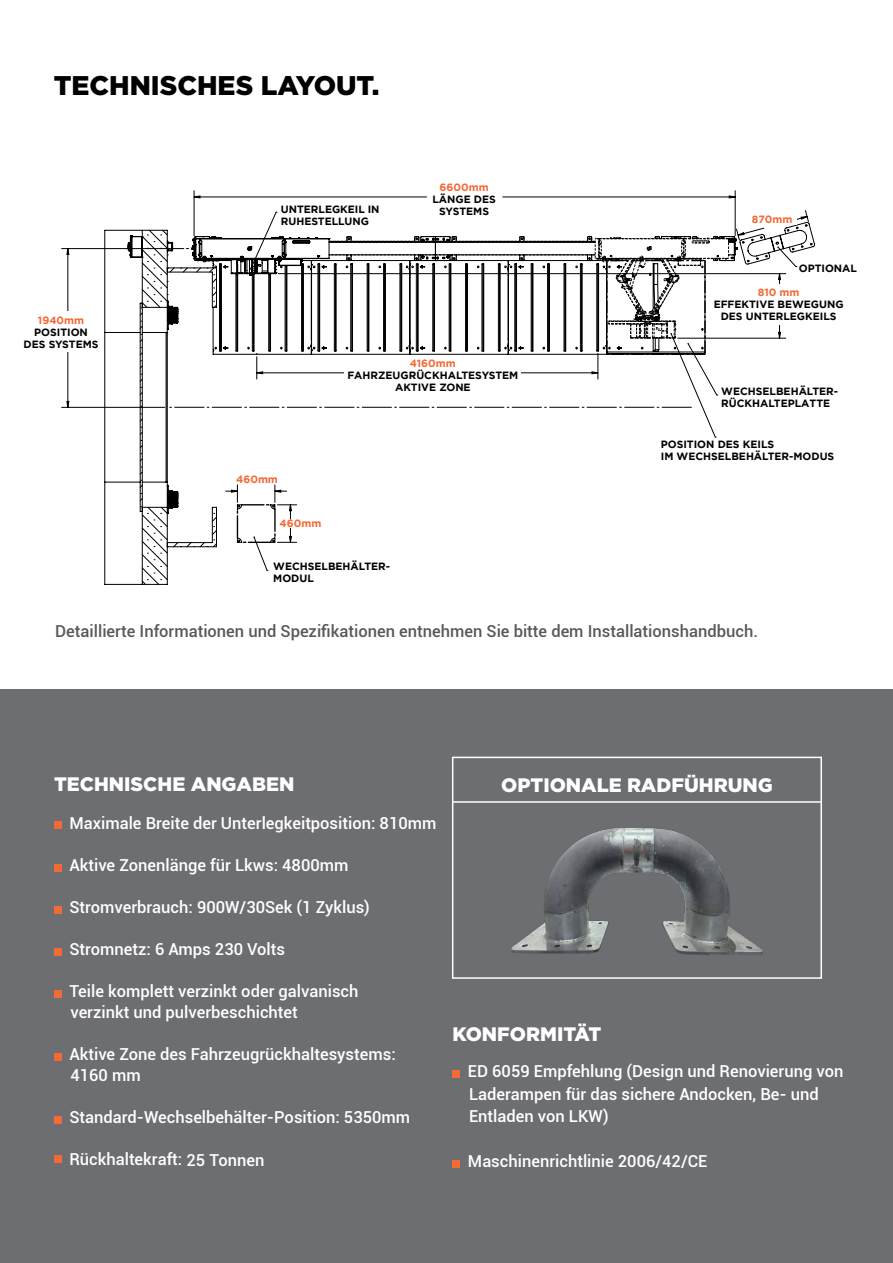
<style>
.page{position:relative;width:893px;height:1263px;background:#fff}
.page>*{position:absolute;margin:0;border:0;box-sizing:border-box;transform-origin:0 0}
.t1{font:900 27px "Gotham";color:#000}
.t2{font:900 19.5px "Gotham";color:#fff}
.t3{font:500 16.5px/21px "Roboto";color:#fff}
.t4{font:500 16.5px "Roboto";color:#58595b}
.t5{font:700 10.5px/12px "Gotham";color:#000}
.t6{font:700 10.5px "Gotham";color:#f26a36}
</style>
<div class="page">
<div style="left:0;top:689px;width:893px;height:574px;background:#6d6e71"></div>
<hr style="left:62px;top:248px;width:122px;height:1px;background:#000">
<hr style="left:62px;top:407px;width:103px;height:1px;background:#000">
<svg style="left:140px;top:230px;width:129px;height:355px"></svg>
<svg style="left:67px;top:249px;width:127px;height:158px"></svg>
<svg style="left:194px;top:196px;width:613px;height:346px"></svg>
<img style="left:511px;top:828px;width:252px;height:127px">
<div style="left:54px;top:821px;width:7px;height:7px;background:#f26a36"></div>
<div style="left:54px;top:864px;width:7px;height:7px;background:#f26a36"></div>
<div style="left:54px;top:906px;width:7px;height:7px;background:#f26a36"></div>
<div style="left:54px;top:948px;width:7px;height:7px;background:#f26a36"></div>
<div style="left:54px;top:990px;width:7px;height:7px;background:#f26a36"></div>
<div style="left:54px;top:1053px;width:7px;height:7px;background:#f26a36"></div>
<div style="left:54px;top:1116px;width:7px;height:7px;background:#f26a36"></div>
<div style="left:54px;top:1155px;width:7px;height:7px;background:#f26a36"></div>
<div style="left:453px;top:1070px;width:7px;height:7px;background:#f26a36"></div>
<div style="left:453px;top:1160px;width:7px;height:7px;background:#f26a36"></div>
<div style="left:661px;top:440px;width:175px;height:32px;background:#fff"></div>
<div style="left:748px;top:215px;width:48px;height:10px;background:#fff"></div>
<div style="left:452px;top:757px;width:370px;height:222px;border:2px solid #fff"></div>
<hr style="left:453px;top:801px;width:369px;height:2px;background:#fff">
<div style="left:20px;top:311px;width:82px;height:41px;background:#fff"></div>
<div style="left:711px;top:284px;width:136px;height:41px;background:#fff"></div>
<div style="left:345px;top:358px;width:176px;height:36px;background:#fff"></div>
<h1 class="t1" style="left:54px;top:67px;width:327px">TECHNISCHES LAYOUT.</h1>
<p class="t6" style="left:38px;top:313px;width:48px">1940mm</p>
<p class="t5" style="left:24px;top:326px;width:76px;text-align:center">POSITION<br>DES SYSTEMS</p>
<p class="t5" style="left:281px;top:203px;width:100px">UNTERLEGKEIL IN<br>RUHESTELLUNG</p>
<p class="t6" style="left:440px;top:180px;width:51px">6600mm</p>
<p class="t5" style="left:432px;top:193px;width:65px;text-align:center">LÄNGE DES<br>SYSTEMS</p>
<p class="t6" style="left:236px;top:473px;width:43px">460mm</p>
<p class="t6" style="left:410px;top:356px;width:48px">4160mm</p>
<p class="t5" style="left:347px;top:369px;width:172px;text-align:center">FAHRZEUGRÜCKHALTESYSTEM<br>AKTIVE ZONE</p>
<p class="t6" style="left:280px;top:516px;width:43px">460mm</p>
<p class="t5" style="left:273px;top:560px;width:118px">WECHSELBEHÄLTER-<br>MODUL</p>
<p class="t6" style="left:752px;top:212px;width:42px">870mm</p>
<p class="t5" style="left:799px;top:262px;width:60px">OPTIONAL</p>
<p class="t6" style="left:758px;top:286px;width:43px">810 mm</p>
<p class="t5" style="left:714px;top:299px;width:131px;text-align:center">EFFEKTIVE BEWEGUNG<br>DES UNTERLEGKEILS</p>
<p class="t5" style="left:721px;top:385px;width:118px">WECHSELBEHÄLTER-<br>RÜCKHALTEPLATTE</p>
<p class="t5" style="left:661px;top:439px;width:175px">POSITION DES KEILS<br>IM WECHSELBEHÄLTER-MODUS</p>
<p class="t4" style="left:55px;top:619px;width:704px">Detaillierte Informationen und Spezifikationen entnehmen Sie bitte dem Installationshandbuch.</p>
<p class="t2" style="left:54px;top:771px;width:242px">TECHNISCHE ANGABEN</p>
<p class="t3" style="left:69px;top:811px;width:369px">Maximale Breite der Unterlegkeitposition: 810mm</p>
<p class="t3" style="left:69px;top:854px;width:281px">Aktive Zonenlänge für Lkws: 4800mm</p>
<p class="t3" style="left:69px;top:896px;width:302px">Stromverbrauch: 900W/30Sek (1 Zyklus)</p>
<p class="t3" style="left:69px;top:938px;width:217px">Stromnetz: 6 Amps 230 Volts</p>
<p class="t3" style="left:69px;top:980px;width:291px">Teile komplett verzinkt oder galvanisch verzinkt und pulverbeschichtet</p>
<p class="t3" style="left:69px;top:1043px;width:328px">Aktive Zone des Fahrzeugrückhaltesystems:<br>4160 mm</p>
<p class="t3" style="left:69px;top:1106px;width:342px">Standard-Wechselbehälter-Position: 5350mm</p>
<p class="t3" style="left:69px;top:1148px;width:197px">Rückhaltekraft: 25 Tonnen</p>
<p class="t2" style="left:501px;top:771px;width:273px">OPTIONALE RADFÜHRUNG</p>
<p class="t2" style="left:453px;top:1021px;width:150px">KONFORMITÄT</p>
<p class="t3" style="left:468px;top:1059px;width:377px;line-height:22.5px">ED 6059 Empfehlung (Design und Renovierung von<br>Laderampen für das sichere Andocken, Be- und<br>Entladen von LKW)</p>
<p class="t3" style="left:468px;top:1150px;width:241px">Maschinenrichtlinie 2006/42/CE</p>
</div>
